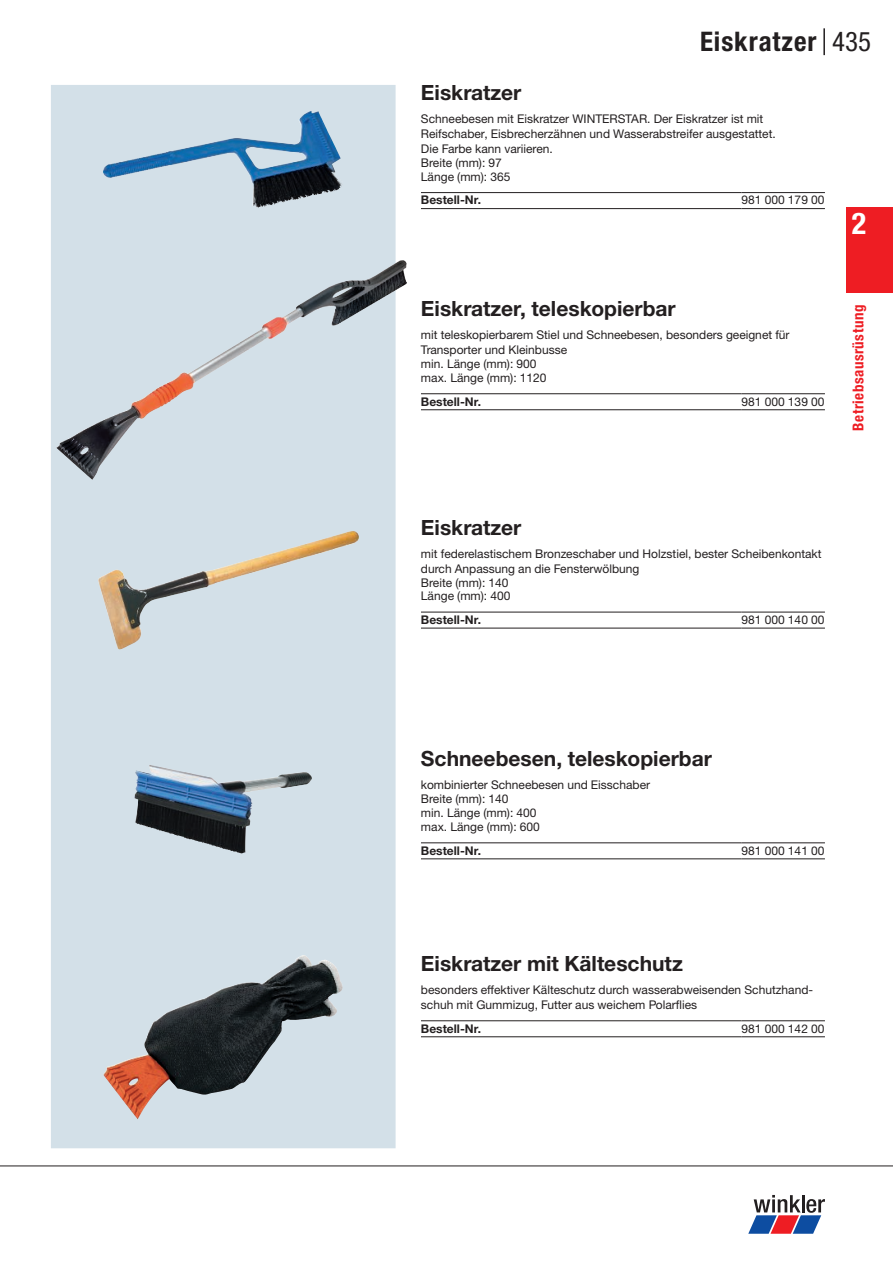
<style>
.page{position:relative;width:893px;height:1263px;background:#fff}
.page>*{position:absolute;margin:0;border:0;box-sizing:border-box;transform-origin:0 0}
.t1{font:700 condensed 30px "Helvetica Neue LTW1 G";color:#fff}
.t2{font:700 condensed 27px "Helvetica Neue LTW1 G";letter-spacing:.035em;color:#231f20}
.t3{font:condensed 27px "Helvetica Neue LTW1 G";color:#231f20}
.t4{font:700 21px "Helvetica Neue LTW1 G";color:#231f20}
.t5{font:700 condensed 15px "Helvetica Neue LTW1 G";letter-spacing:.035em;color:#ee1d23}
.t6{font:12px/14px "Helvetica Neue LTW1 G";color:#231f20}
.t7{font:700 12px "Helvetica Neue LTW1 G";color:#231f20}
</style>
<div class="page">
<svg style="left:748px;top:1195px;width:77px;height:39px"></svg>
<hr style="left:0;top:1165px;width:893px;height:1px;background:#231f20">
<hr style="left:823px;top:28px;width:2px;height:27px;background:#231f20">
<div style="left:846px;top:207px;width:47px;height:85px;background:#ee1d23"></div>
<div style="left:51px;top:85px;width:344px;height:1063px;background:#d3e0e8"></div>
<hr style="left:421px;top:192px;width:321px;height:1px;background:#231f20">
<hr style="left:421px;top:208px;width:321px;height:1px;background:#231f20">
<hr style="left:742px;top:192px;width:83px;height:1px;background:#231f20">
<hr style="left:742px;top:208px;width:83px;height:1px;background:#231f20">
<img style="left:103px;top:111px;width:208px;height:97px">
<hr style="left:421px;top:393px;width:321px;height:1px;background:#231f20">
<hr style="left:421px;top:409px;width:321px;height:1px;background:#231f20">
<hr style="left:742px;top:393px;width:83px;height:1px;background:#231f20">
<hr style="left:742px;top:409px;width:83px;height:1px;background:#231f20">
<img style="left:56px;top:260px;width:351px;height:220px">
<hr style="left:421px;top:612px;width:321px;height:1px;background:#231f20">
<hr style="left:421px;top:628px;width:321px;height:1px;background:#231f20">
<hr style="left:742px;top:612px;width:83px;height:1px;background:#231f20">
<hr style="left:742px;top:628px;width:83px;height:1px;background:#231f20">
<img style="left:98px;top:531px;width:261px;height:119px">
<hr style="left:421px;top:842px;width:321px;height:1px;background:#231f20">
<hr style="left:421px;top:858px;width:321px;height:1px;background:#231f20">
<hr style="left:742px;top:842px;width:83px;height:1px;background:#231f20">
<hr style="left:742px;top:858px;width:83px;height:1px;background:#231f20">
<img style="left:134px;top:765px;width:178px;height:88px">
<hr style="left:421px;top:1020px;width:321px;height:1px;background:#231f20">
<hr style="left:421px;top:1036px;width:321px;height:1px;background:#231f20">
<hr style="left:742px;top:1020px;width:83px;height:1px;background:#231f20">
<hr style="left:742px;top:1036px;width:83px;height:1px;background:#231f20">
<img style="left:103px;top:955px;width:240px;height:164px">
<h2 class="t2" style="left:700px;top:26px;width:118px">Eiskratzer</h2>
<h2 class="t3" style="left:832px;top:26px;width:40px">435</h2>
<h3 class="t4" style="left:421px;top:80px;width:102px">Eiskratzer</h3>
<p class="t6" style="left:421px;top:111px;width:356px;line-height:15px">Schneebesen mit Eiskratzer WINTERSTAR. Der Eiskratzer ist mit<br>Reifschaber, Eisbrecherzähnen und Wasserabstreifer ausgestattet.<br>Die Farbe kann variieren.</p>
<p class="t6" style="left:421px;top:156px;width:91px">Breite (mm): 97<br>Länge (mm): 365</p>
<p class="t7" style="left:421px;top:193px;width:62px">Bestell-Nr.</p>
<p class="t6" style="left:742px;top:193px;width:84px">981 000 179 00</p>
<h1 class="t1" style="left:852px;top:206px;width:16px">2</h1>
<h3 class="t4" style="left:421px;top:296px;width:256px">Eiskratzer, teleskopierbar</h3>
<p class="t6" style="left:421px;top:327px;width:370px;line-height:15px">mit teleskopierbarem Stiel und Schneebesen, besonders geeignet für<br>Transporter und Kleinbusse</p>
<p class="t6" style="left:421px;top:357px;width:127px">min. Länge (mm): 900 max. Länge (mm): 1120</p>
<p class="t7" style="left:421px;top:394px;width:62px">Bestell-Nr.</p>
<p class="t6" style="left:742px;top:394px;width:84px">981 000 139 00</p>
<p class="t5" style="left:849px;top:431px;width:127px;rotate:-90deg">Betriebsausrüstung</p>
<h3 class="t4" style="left:421px;top:514px;width:102px">Eiskratzer</h3>
<p class="t6" style="left:421px;top:546px;width:402px;line-height:15px">mit federelastischem Bronzeschaber und Holzstiel, bester Scheibenkontakt durch Anpassung an die Fensterwölbung</p>
<p class="t6" style="left:421px;top:575px;width:91px">Breite (mm): 140<br>Länge (mm): 400</p>
<p class="t7" style="left:421px;top:612px;width:62px">Bestell-Nr.</p>
<p class="t6" style="left:742px;top:612px;width:84px">981 000 140 00</p>
<h3 class="t4" style="left:421px;top:746px;width:292px">Schneebesen, teleskopierbar</h3>
<p class="t6" style="left:421px;top:778px;width:231px">kombinierter Schneebesen und Eisschaber<br>Breite (mm): 140<br>min. Länge (mm): 400<br>max. Länge (mm): 600</p>
<p class="t7" style="left:421px;top:843px;width:62px">Bestell-Nr.</p>
<p class="t6" style="left:742px;top:843px;width:84px">981 000 141 00</p>
<h3 class="t4" style="left:421px;top:950px;width:263px">Eiskratzer mit Kälteschutz</h3>
<p class="t6" style="left:421px;top:982px;width:394px;line-height:15px">besonders effektiver Kälteschutz durch wasserabweisenden Schutzhand&shy;schuh mit Gummizug, Futter aus weichem Polarflies</p>
<p class="t7" style="left:421px;top:1021px;width:62px">Bestell-Nr.</p>
<p class="t6" style="left:742px;top:1021px;width:84px">981 000 142 00</p>
</div>
